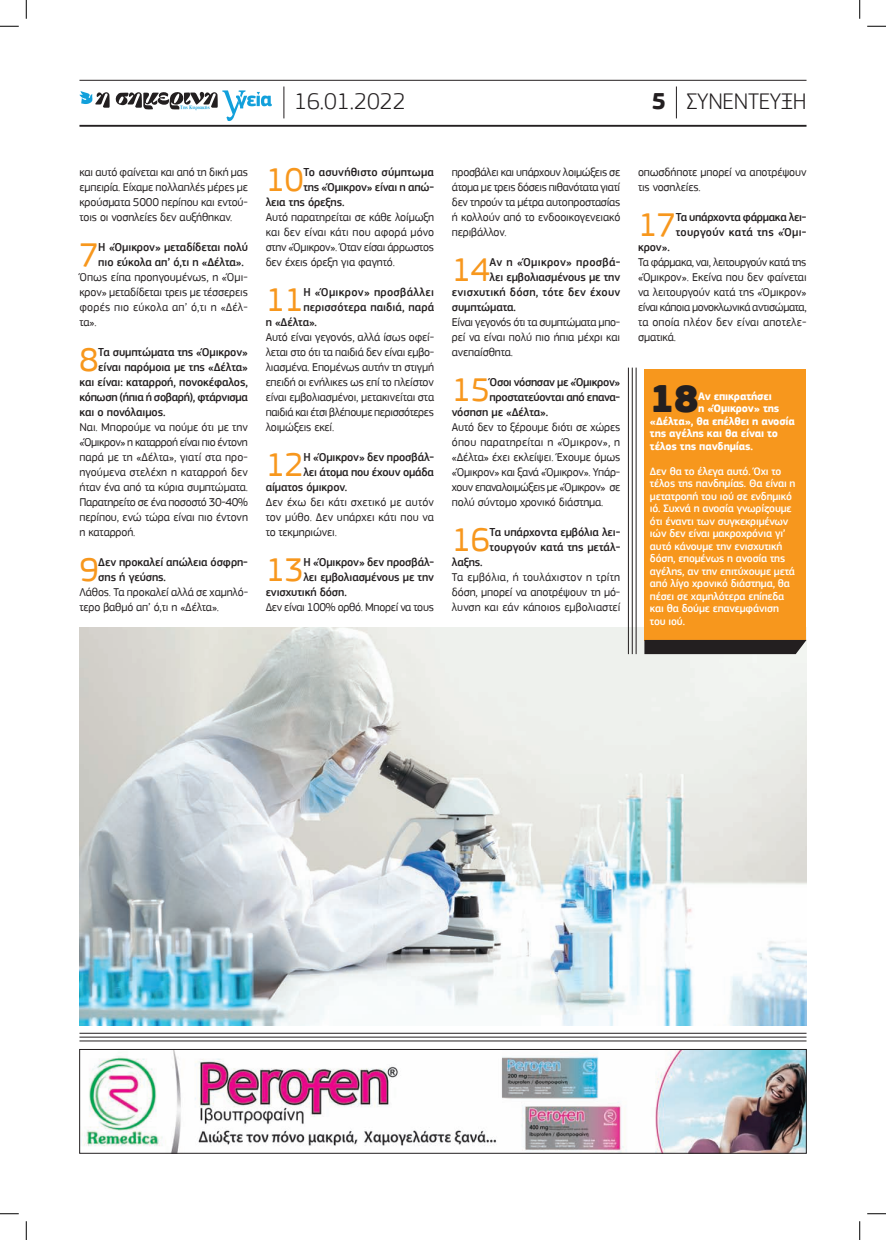
<style>
.page{position:relative;width:886px;height:1240px;background:#fff}
.page>*{position:absolute;margin:0;border:0;box-sizing:border-box;transform-origin:0 0}
.t1{font:900 40.12px "PF Square Sans Pro";color:#231f20}
.t2{font:34.5px "PF Square Sans Pro";letter-spacing:-.01em;color:#f7971d}
.t3{font:300 23.75px "PF Square Sans Pro";letter-spacing:-.01em;color:#231f20}
.t4{font:11.88px/15px "PF Square Sans Pro";letter-spacing:-.01em;color:#231f20}
.t5{font:500 11.88px/15px "PF Square Sans Pro";letter-spacing:-.01em;color:#231f20}
.t6{font:11.88px "PF Square Sans Pro";letter-spacing:.015em;color:#231f20}
.t7{font:11.88px "PF Square Sans Pro";letter-spacing:.01em;color:#231f20}
.t8{font:11.88px "PF Square Sans Pro";letter-spacing:-.035em;color:#231f20}
.t9{font:500 11.88px "PF Square Sans Pro";letter-spacing:-.03em;color:#231f20}
.t10{font:500 11.88px "PF Square Sans Pro";letter-spacing:.025em;color:#231f20}
.t11{font:11.88px "PF Square Sans Pro";letter-spacing:-.03em;color:#231f20}
.t12{font:500 11.88px "PF Square Sans Pro";letter-spacing:.02em;color:#231f20}
.t13{font:500 11.88px "PF Square Sans Pro";letter-spacing:.01em;color:#231f20}
.t14{font:500 11.25px/12.5px "PF Square Sans Pro";letter-spacing:-.015em;color:#fff}
.t15{font:700 11.25px "PF Square Sans Pro";letter-spacing:-.015em;color:#fff}
.t16{font:700 5px "PF Document";color:#12a0db}
.s1{font-weight:700}
.s2{font-weight:500}
</style>
<div class="page">
<img style="left:79px;top:627px;width:727px;height:398px">
<img style="left:82px;top:1051px;width:722px;height:100px">
<div style="left:79px;top:1049px;width:727px;height:104px;border:1px solid #231f20"></div>
<hr style="left:79px;top:80px;width:727px;height:1px;background:#231f20">
<hr style="left:79px;top:125px;width:727px;height:2px;background:#231f20">
<svg style="left:79px;top:90px;width:192px;height:31px"></svg>
<hr style="left:283px;top:86px;width:1px;height:32px;background:#231f20">
<hr style="left:676px;top:86px;width:1px;height:32px;background:#231f20">
<hr style="left:79px;top:1033px;width:727px;height:1px;background:#231f20">
<hr style="left:79px;top:1036px;width:727px;height:1px;background:#231f20">
<hr style="left:79px;top:1040px;width:727px;height:1px;background:#231f20">
<div style="left:644px;top:369px;width:161px;height:271px;background:#f7971d"></div>
<hr style="left:628px;top:367px;width:1px;height:287px;background:#231f20">
<hr style="left:631px;top:367px;width:1px;height:287px;background:#231f20">
<hr style="left:635px;top:367px;width:1px;height:287px;background:#231f20">
<div style="left:644px;top:640px;width:162px;height:14px;background:#231f20"></div>
<svg style="left:0;top:25px;width:19px;height:2px"></svg>
<svg style="left:867px;top:25px;width:18px;height:2px"></svg>
<svg style="left:0;top:1213px;width:19px;height:1px"></svg>
<svg style="left:867px;top:1213px;width:18px;height:1px"></svg>
<svg style="left:25px;top:0;width:2px;height:19px"></svg>
<svg style="left:25px;top:1221px;width:2px;height:19px"></svg>
<svg style="left:859px;top:0;width:1px;height:19px"></svg>
<svg style="left:859px;top:1221px;width:1px;height:19px"></svg>
<p class="t16" style="left:180px;top:104px;width:31px">Της Κυριακής</p>
<p class="t3" style="left:294px;top:87px;width:113px">16.01.2022</p>
<p class="t3" style="left:651px;top:87px;width:156px"><span class="s1">5</span> ΣΥΝΕΝΤΕΥΞΗ</p>
<p class="t4" style="left:79px;top:165px;width:170px;text-align:justify">και αυτό φαίνεται και από τη δική μας εμπειρία. Είχαμε πολλαπλές μέρες με κρούσματα 5000 περίπου και εντού&shy;τοις οι νοσηλείες δεν αυξήθηκαν.</p>
<p class="t2" style="left:79px;top:235px;width:21px">7</p>
<p class="t5" style="left:98px;top:240px;width:151px">Η «Όμικρον» μεταδίδεται πολύ</p>
<p class="t5" style="left:98px;top:255px;width:147px">πιο εύκολα απ’ ό,τι η «Δέλτα».</p>
<p class="t4" style="left:79px;top:270px;width:170px">Όπως είπα προηγουμένως, η «Όμι-</p>
<p class="t4" style="left:79px;top:285px;width:170px">κρον» μεταδίδεται τρεις με τέσσερεις</p>
<p class="t6" style="left:79px;top:300px;width:170px">φορές πιο εύκολα απ’ ό,τι η «Δέλ-</p>
<p class="t4" style="left:79px;top:315px;width:19px">τα».</p>
<p class="t2" style="left:79px;top:340px;width:21px">8</p>
<p class="t5" style="left:98px;top:345px;width:151px">Τα συμπτώματα της «Όμικρον»</p>
<p class="t5" style="left:98px;top:360px;width:151px">είναι παρόμοια με της «Δέλτα»</p>
<p class="t5" style="left:79px;top:375px;width:170px">και είναι: καταρροή, πονοκέφαλος,</p>
<p class="t9" style="left:79px;top:390px;width:170px">κόπωση (ήπια ή σοβαρή), φτάρνισμα</p>
<p class="t5" style="left:79px;top:405px;width:87px">και ο πονόλαιμος.</p>
<p class="t4" style="left:79px;top:420px;width:170px">Ναι. Μπορούμε να πούμε ότι με την</p>
<p class="t8" style="left:79px;top:435px;width:170px">«Όμικρον» η καταρροή είναι πιο έντονη</p>
<p class="t4" style="left:79px;top:450px;width:170px">παρά με τη «Δέλτα», γιατί στα προ-</p>
<p class="t7" style="left:79px;top:465px;width:170px">ηγούμενα στελέχη η καταρροή δεν</p>
<p class="t4" style="left:79px;top:480px;width:170px">ήταν ένα από τα κύρια συμπτώματα.</p>
<p class="t4" style="left:79px;top:495px;width:170px">Παρατηρείτο σε ένα ποσοστό 30-40%</p>
<p class="t4" style="left:79px;top:510px;width:170px">περίπου, ενώ τώρα είναι πιο έντονη</p>
<p class="t4" style="left:79px;top:525px;width:57px">η καταρροή.</p>
<p class="t2" style="left:79px;top:550px;width:21px">9</p>
<p class="t5" style="left:98px;top:555px;width:151px">Δεν προκαλεί απώλεια όσφρη-</p>
<p class="t5" style="left:98px;top:570px;width:69px">σης ή γεύσης.</p>
<p class="t4" style="left:79px;top:585px;width:170px">Λάθος. Τα προκαλεί αλλά σε χαμηλό-</p>
<p class="t4" style="left:79px;top:600px;width:141px">τερο βαθμό απ’ ό,τι η «Δέλτα».</p>
<p class="t2" style="left:265px;top:160px;width:40px">10</p>
<p class="t13" style="left:303px;top:165px;width:132px">Το ασυνήθιστο σύμπτωμα</p>
<p class="t5" style="left:303px;top:180px;width:132px">της «Όμικρον» είναι η απώ-</p>
<p class="t5" style="left:265px;top:195px;width:80px">λεια της όρεξης.</p>
<p class="t4" style="left:265px;top:210px;width:170px">Αυτό παρατηρείται σε κάθε λοίμωξη</p>
<p class="t7" style="left:265px;top:225px;width:170px">και δεν είναι κάτι που αφορά μόνο</p>
<p class="t4" style="left:265px;top:240px;width:170px">στην «Όμικρον». Όταν είσαι άρρωστος</p>
<p class="t4" style="left:265px;top:255px;width:131px">δεν έχεις όρεξη για φαγητό.</p>
<p class="t2" style="left:265px;top:280px;width:40px">11</p>
<p class="t10" style="left:303px;top:285px;width:132px">Η «Όμικρον» προσβάλλει</p>
<p class="t5" style="left:303px;top:300px;width:132px">περισσότερα παιδιά, παρά</p>
<p class="t5" style="left:265px;top:315px;width:53px">η «Δέλτα».</p>
<p class="t4" style="left:265px;top:330px;width:170px">Αυτό είναι γεγονός, αλλά ίσως οφεί-</p>
<p class="t4" style="left:265px;top:345px;width:170px">λεται στο ότι τα παιδιά δεν είναι εμβο-</p>
<p class="t4" style="left:265px;top:360px;width:170px">λιασμένα. Επομένως αυτήν τη στιγμή</p>
<p class="t4" style="left:265px;top:375px;width:170px">επειδή οι ενήλικες ως επί το πλείστον</p>
<p class="t4" style="left:265px;top:390px;width:170px">είναι εμβολιασμένοι, μετακινείται στα</p>
<p class="t11" style="left:265px;top:405px;width:170px">παιδιά και έτσι βλέπουμε περισσότερες</p>
<p class="t4" style="left:265px;top:420px;width:70px">λοιμώξεις εκεί.</p>
<p class="t2" style="left:265px;top:445px;width:40px">12</p>
<p class="t5" style="left:303px;top:450px;width:132px">Η «Όμικρον» δεν προσβάλ-</p>
<p class="t5" style="left:303px;top:465px;width:132px">λει άτομα που έχουν ομάδα</p>
<p class="t5" style="left:265px;top:480px;width:83px">αίματος όμικρον.</p>
<p class="t6" style="left:265px;top:495px;width:170px">Δεν έχω δει κάτι σχετικό με αυτόν</p>
<p class="t7" style="left:265px;top:510px;width:170px">τον μύθο. Δεν υπάρχει κάτι που να</p>
<p class="t4" style="left:265px;top:525px;width:73px">το τεκμηριώνει.</p>
<p class="t2" style="left:265px;top:550px;width:40px">13</p>
<p class="t5" style="left:303px;top:555px;width:132px">Η «Όμικρον» δεν προσβάλ-</p>
<p class="t5" style="left:303px;top:570px;width:132px">λει εμβολιασμένους με την</p>
<p class="t5" style="left:265px;top:585px;width:83px">ενισχυτική δόση.</p>
<p class="t4" style="left:265px;top:600px;width:170px">Δεν είναι 100% ορθό. Μπορεί να τους</p>
<p class="t4" style="left:451px;top:165px;width:170px;text-align:justify">προσβάλει και υπάρχουν λοιμώξεις σε άτομα με τρεις δόσεις πιθανότατα γιατί δεν τηρούν τα μέτρα αυτοπροστασίας ή κολλούν από το ενδοοικογενειακό περιβάλλον.</p>
<p class="t2" style="left:451px;top:250px;width:40px">14</p>
<p class="t10" style="left:489px;top:255px;width:132px">Αν η «Όμικρον» προσβά-</p>
<p class="t5" style="left:489px;top:270px;width:132px">λει εμβολιασμένους με την</p>
<p class="t12" style="left:451px;top:285px;width:170px">ενισχυτική δόση, τότε δεν έχουν</p>
<p class="t5" style="left:451px;top:300px;width:66px">συμπτώματα.</p>
<p class="t4" style="left:451px;top:315px;width:170px">Είναι γεγονός ότι τα συμπτώματα μπο-</p>
<p class="t4" style="left:451px;top:330px;width:170px">ρεί να είναι πολύ πιο ήπια μέχρι και</p>
<p class="t4" style="left:451px;top:345px;width:63px">ανεπαίσθητα.</p>
<p class="t2" style="left:451px;top:370px;width:40px">15</p>
<p class="t9" style="left:489px;top:375px;width:132px">Όσοι νόσησαν με «Όμικρον»</p>
<p class="t5" style="left:489px;top:390px;width:132px">προστατεύονται από επανα-</p>
<p class="t5" style="left:451px;top:405px;width:98px">νόσηση με «Δέλτα».</p>
<p class="t4" style="left:451px;top:420px;width:170px">Αυτό δεν το ξέρουμε διότι σε χώρες</p>
<p class="t6" style="left:451px;top:435px;width:170px">όπου παρατηρείται η «Όμικρον», η</p>
<p class="t4" style="left:451px;top:450px;width:170px">«Δέλτα» έχει εκλείψει. Έχουμε όμως</p>
<p class="t4" style="left:451px;top:465px;width:170px">«Όμικρον» και ξανά «Όμικρον». Υπάρ-</p>
<p class="t8" style="left:451px;top:480px;width:170px">χουν επαναλοιμώξεις με «Όμικρον» σε</p>
<p class="t4" style="left:451px;top:495px;width:153px">πολύ σύντομο χρονικό διάστημα.</p>
<p class="t2" style="left:451px;top:520px;width:40px">16</p>
<p class="t5" style="left:489px;top:525px;width:132px">Τα υπάρχοντα εμβόλια λει&shy;τουργούν κατά της μετάλ-</p>
<p class="t4" style="left:451px;top:555px;width:170px"><span class="s2">λαξης.<br></span>Τα εμβόλια, ή τουλάχιστον η τρίτη δόση, μπορεί να αποτρέψουν τη μό&shy;λυνση και εάν κάποιος εμβολιαστεί</p>
<p class="t4" style="left:637px;top:165px;width:170px">οπωσδήποτε μπορεί να αποτρέψουν τις νοσηλείες.</p>
<p class="t2" style="left:637px;top:205px;width:40px">17</p>
<p class="t5" style="left:675px;top:210px;width:132px">Τα υπάρχοντα φάρμακα λει&shy;τουργούν κατά της «Όμι-</p>
<p class="t4" style="left:637px;top:240px;width:170px"><span class="s2">κρον».<br></span>Τα φάρμακα, ναι, λειτουργούν κατά της «Όμικρον». Εκείνα που δεν φαίνεται να λειτουργούν κατά της «Όμικρον» είναι κάποια μονοκλωνικά αντισώματα, τα οποία πλέον δεν είναι αποτελε&shy;σματικά.</p>
<p class="t1" style="left:649px;top:374px;width:50px">18</p>
<p class="t15" style="left:698px;top:389px;width:75px">Αν επικρατήσει</p>
<p class="t15" style="left:698px;top:402px;width:83px">η «Όμικρον» της</p>
<p class="t15" style="left:649px;top:414px;width:146px">«Δέλτα», θα επέλθει η ανοσία</p>
<p class="t15" style="left:649px;top:427px;width:130px">της αγέλης και θα είναι το</p>
<p class="t15" style="left:649px;top:439px;width:105px">τέλος της πανδημίας.</p>
<p class="t14" style="left:649px;top:465px;width:147px">Δεν θα το έλεγα αυτό. Όχι το τέλος της πανδημίας. Θα είναι η μετατροπή του ιού σε ενδημικό ιό. Συχνά η ανοσία γνωρίζουμε ότι έναντι των συγκεκριμένων ιών δεν είναι μακροχρόνια γι’ αυτό κάνουμε την ενισχυτική δόση, επομένως η ανοσία της αγέλης, αν την επιτύχουμε μετά από λίγο χρονικό διάστημα, θα πέσει σε χαμηλότερα επίπεδα και θα δούμε επανεμφάνιση του ιού.</p>
</div>
